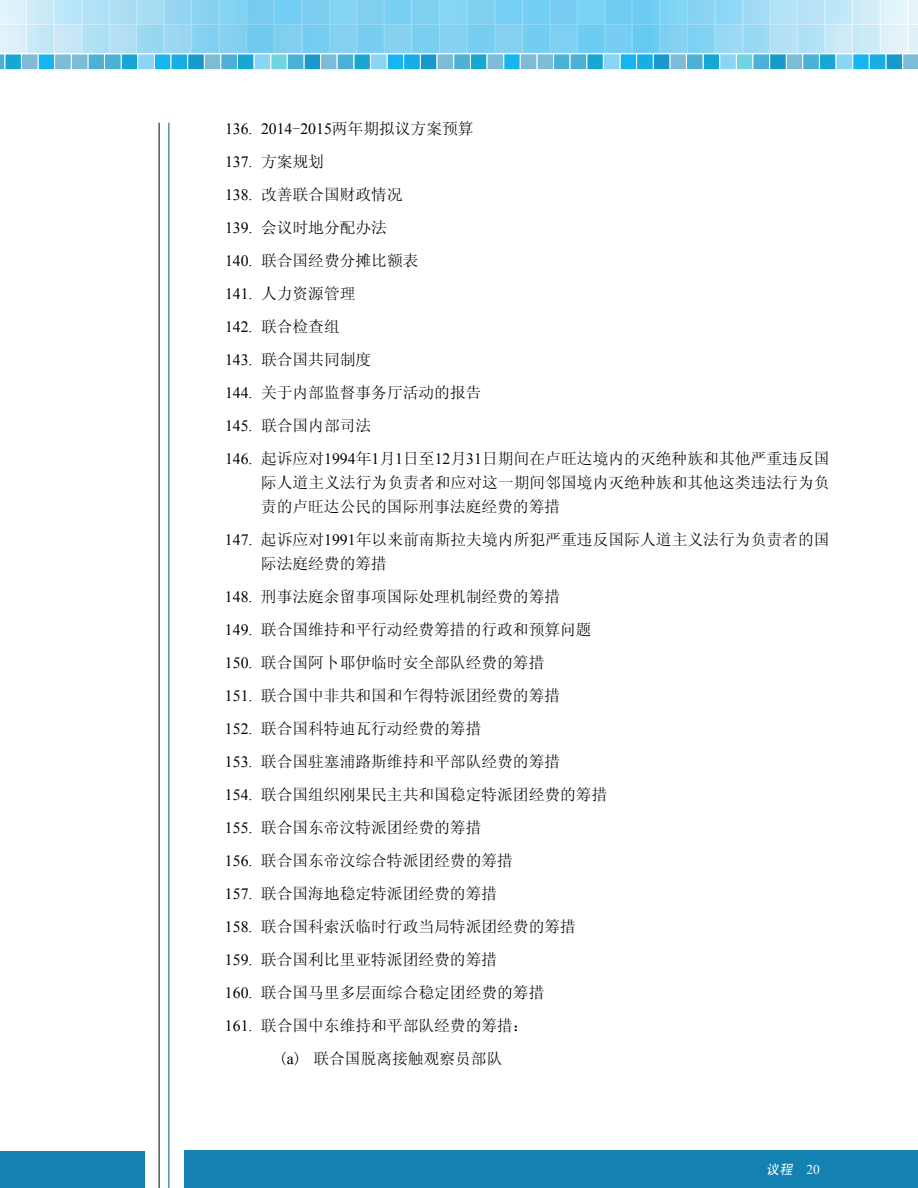
<style>
.page{position:relative;width:918px;height:1188px;background:#fff}
.page>*{position:absolute;margin:0;border:0;box-sizing:border-box;transform-origin:0 0}
.t1{font:15.75px/33px "Sim Sun";color:#000}
.t2{font:15.75px/33px "Times New Roman";color:#000}
.t3{font:italic 13.5px "Sim Hei";color:#fff}
.s1{font-family:"Sim Sun"}
.s2{font-family:"Times New Roman"}
.s3{font-family:"Times New Roman";font-style:normal}
</style>
<div class="page">
<div style="left:0;top:1151px;width:145px;height:37px;background:#1382b3"></div>
<div style="left:185px;top:1150px;width:733px;height:38px;background:#1382b3"></div>
<hr style="left:169px;top:123px;width:1px;height:1065px;background:#005b7f">
<hr style="left:159px;top:123px;width:1px;height:1065px;background:#000">
<svg style="left:0;top:0;width:918px;height:69px;background:#92d6f1"></svg>
<div style="left:221px;top:54px;width:17px;height:16px;background:#4cb1d4;border:1px solid #fff"></div>
<div style="left:104px;top:54px;width:17px;height:16px;background:#4cb1d4;border:1px solid #fff"></div>
<div style="left:337px;top:54px;width:17px;height:16px;background:#4cb1d4;border:1px solid #fff"></div>
<div style="left:55px;top:54px;width:16px;height:16px;background:#7dbbd6"></div>
<div style="left:287px;top:54px;width:17px;height:16px;background:#4cb1d4;border:1px solid #fff"></div>
<div style="left:171px;top:54px;width:17px;height:16px;background:#17ade5;border:1px solid #fff"></div>
<div style="left:404px;top:54px;width:16px;height:16px;background:#17ade5"></div>
<div style="left:21px;top:54px;width:17px;height:16px;background:#7dbbd6;border:1px solid #fff"></div>
<div style="left:254px;top:54px;width:17px;height:16px;background:#8bd5f4;border:1px solid #fff"></div>
<div style="left:138px;top:54px;width:16px;height:16px;background:#8bd5f4"></div>
<div style="left:370px;top:54px;width:17px;height:16px;background:#8bd5f4;border:1px solid #fff"></div>
<div style="left:437px;top:53px;width:17px;height:17px;background:#7dbbd6;border:1px solid #fff"></div>
<div style="left:670px;top:53px;width:16px;height:17px;background:#7dbbd6;border:1px solid #fff"></div>
<svg style="left:553px;top:53px;width:17px;height:17px"></svg>
<div style="left:786px;top:53px;width:17px;height:17px;background:#7dbbd6;border:1px solid #fff"></div>
<svg style="left:504px;top:53px;width:16px;height:17px"></svg>
<div style="left:736px;top:53px;width:17px;height:17px;background:#71d4e1;border:1px solid #fff"></div>
<div style="left:620px;top:53px;width:17px;height:17px;background:#17b5f0;border:1px solid #fff"></div>
<svg style="left:853px;top:53px;width:16px;height:17px"></svg>
<div style="left:470px;top:53px;width:17px;height:17px;background:#17a7d2;border:1px solid #fff"></div>
<div style="left:703px;top:53px;width:17px;height:17px;background:#17a7d2;border:1px solid #fff"></div>
<svg style="left:587px;top:53px;width:16px;height:17px"></svg>
<div style="left:819px;top:53px;width:17px;height:17px;background:#17a7d2;border:1px solid #fff"></div>
<div style="left:537px;top:53px;width:17px;height:17px;background:#7dbbd6;border:1px solid #fff"></div>
<svg style="left:770px;top:53px;width:16px;height:17px"></svg>
<div style="left:653px;top:53px;width:17px;height:17px;background:#179acb;border:1px solid #fff"></div>
<div style="left:886px;top:53px;width:17px;height:17px;background:#179acb;border:1px solid #fff"></div>
<svg style="left:454px;top:53px;width:16px;height:17px"></svg>
<div style="left:686px;top:53px;width:17px;height:17px;background:#4cb1d4;border:1px solid #fff"></div>
<div style="left:570px;top:53px;width:17px;height:17px;background:#4cb1d4;border:1px solid #fff"></div>
<svg style="left:803px;top:53px;width:16px;height:17px"></svg>
<div style="left:520px;top:53px;width:17px;height:17px;background:#7dbbd6;border:1px solid #fff"></div>
<div style="left:753px;top:53px;width:17px;height:17px;background:#4cb1d4;border:1px solid #fff"></div>
<svg style="left:637px;top:53px;width:16px;height:17px"></svg>
<div style="left:869px;top:53px;width:17px;height:17px;background:#17ade5;border:1px solid #fff"></div>
<div style="left:487px;top:53px;width:17px;height:17px;background:#7dbbd6;border:1px solid #fff"></div>
<svg style="left:720px;top:53px;width:16px;height:17px"></svg>
<div style="left:603px;top:53px;width:17px;height:17px;background:#8bd5f4;border:1px solid #fff"></div>
<div style="left:836px;top:53px;width:17px;height:17px;background:#8bd5f4;border:1px solid #fff"></div>
<hr style="left:0;top:53px;width:918px;height:1px;background:#fff">
<hr style="left:0;top:69px;width:918px;height:2px;background:#fff">
<p class="t2" style="left:225px;top:112px;width:250px">136. 2014<span class="s1">-</span>2015<span class="s1">两年期拟议方案预算<br></span>137. <span class="s1">方案规划</span></p>
<p class="t1" style="left:225px;top:178px;width:606px"><span class="s2">138.</span> 改善联合国财政情况<br><span class="s2">139.</span> 会议时地分配办法<br><span class="s2">140.</span> 联合国经费分摊比额表<br><span class="s2">141.</span> 人力资源管理<br><span class="s2">142.</span> 联合检查组<br><span class="s2">143.</span> 联合国共同制度<br><span class="s2">144.</span> 关于内部监督事务厅活动的报告<br><span class="s2">145.</span> 联合国内部司法<br><span class="s2">146.</span> 起诉应对<span class="s2">1994</span>年<span class="s2">1</span>月<span class="s2">1</span>日至<span class="s2">12</span>月<span class="s2">31</span>日期间在卢旺达境内的灭绝种族和其他严重违反国</p>
<p class="t1" style="left:261px;top:470px;width:570px;line-height:24px">际人道主义法行为负责者和应对这一期间邻国境内灭绝种族和其他这类违法行为负责的卢旺达公民的国际刑事法庭经费的筹措</p>
<p class="t1" style="left:261px;top:527px;width:570px;line-height:24px;text-indent:-36px"><span class="s2">147.</span> 起诉应对<span class="s2">1991</span>年以来前南斯拉夫境内所犯严重违反国际人道主义法行为负责者的国际法庭经费的筹措</p>
<p class="t1" style="left:225px;top:579px;width:337px"><span class="s2">148.</span> 刑事法庭余留事项国际处理机制经费的筹措</p>
<p class="t1" style="left:225px;top:612px;width:368px"><span class="s2">149.</span> 联合国维持和平行动经费筹措的行政和预算问题</p>
<p class="t1" style="left:225px;top:645px;width:321px"><span class="s2">150.</span> 联合国阿卜耶伊临时安全部队经费的筹措</p>
<p class="t1" style="left:225px;top:678px;width:337px"><span class="s2">151.</span> 联合国中非共和国和乍得特派团经费的筹措</p>
<p class="t1" style="left:225px;top:711px;width:258px"><span class="s2">152.</span> 联合国科特迪瓦行动经费的筹措</p>
<p class="t1" style="left:225px;top:744px;width:337px"><span class="s2">153.</span> 联合国驻塞浦路斯维持和平部队经费的筹措</p>
<p class="t1" style="left:225px;top:777px;width:384px"><span class="s2">154.</span> 联合国组织刚果民主共和国稳定特派团经费的筹措</p>
<p class="t1" style="left:225px;top:810px;width:258px"><span class="s2">155.</span> 联合国东帝汶特派团经费的筹措</p>
<p class="t1" style="left:225px;top:843px;width:290px"><span class="s2">156.</span> 联合国东帝汶综合特派团经费的筹措</p>
<p class="t1" style="left:225px;top:876px;width:274px"><span class="s2">157.</span> 联合国海地稳定特派团经费的筹措</p>
<p class="t1" style="left:225px;top:909px;width:353px"><span class="s2">158.</span> 联合国科索沃临时行政当局特派团经费的筹措</p>
<p class="t1" style="left:225px;top:942px;width:274px"><span class="s2">159.</span> 联合国利比里亚特派团经费的筹措</p>
<p class="t1" style="left:225px;top:975px;width:321px"><span class="s2">160.</span> 联合国马里多层面综合稳定团经费的筹措</p>
<p class="t1" style="left:225px;top:1008px;width:305px"><span class="s2">161.</span> 联合国中东维持和平部队经费的筹措：</p>
<p class="t1" style="left:279px;top:1041px;width:225px">(<span class="s2">a</span>) 联合国脱离接触观察员部队</p>
<p class="t3" style="left:766px;top:1163px;width:55px">议程 <span class="s3">20</span></p>
</div>
